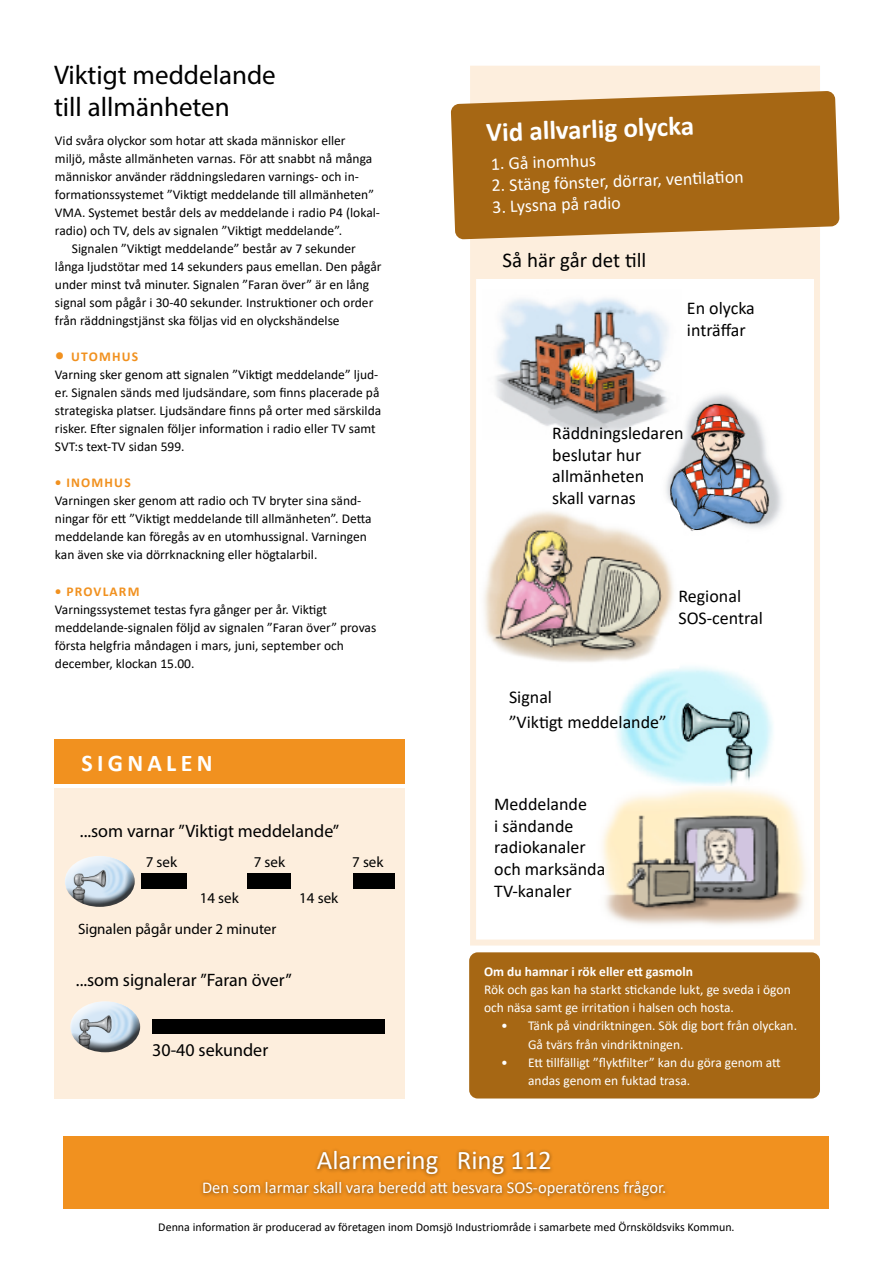
<style>
.page{position:relative;width:893px;height:1263px;background:#fff}
.page>*{position:absolute;margin:0;border:0;box-sizing:border-box;transform-origin:0 0}
.t1{font:27px/32.4px "Myriad Pro";color:#000}
.t2{font:700 27px "Calibri";color:#fff}
.t3{font:27px "Calibri";color:#fff}
.t4{font:700 24px "Calibri";letter-spacing:.18em;color:#fff}
.t5{font:21px "Calibri";color:#000}
.t6{font:18px/21.6px "Calibri";color:#000}
.t7{font:18px "Myriad Pro";color:#000}
.t8{font:18px "Calibri";color:#fff}
.t9{font:16.5px "Calibri";color:#fff}
.t10{font:15px "Myriad Pro";color:#000}
.t11{font:13.5px/18px "Calibri";color:#000}
.t12{font:13.5px/18px "Calibri";color:#fff}
.t13{font:700 13.5px "Calibri";color:#fff}
.t14{font:700 13.5px "Calibri";letter-spacing:.09em;color:#f1911f}
.t15{font:12px "Calibri";color:#000}
.s1{font-weight:700;font-size:19.5px;color:#f1911f}
.s2{font-weight:700;color:#f1911f}
</style>
<div class="page">
<div style="left:472px;top:70px;width:345px;height:208px;background:#fdeedd"></div>
<img style="left:617px;top:666px;width:156px;height:120px">
<div style="left:63px;top:1136px;width:765px;height:73px;background:#f1911f"></div>
<img style="left:666px;top:394px;width:116px;height:137px">
<div style="left:199px;top:1147px;width:471px;height:54px;background:#000;opacity:.5"></div>
<img style="left:495px;top:298px;width:186px;height:141px">
<img style="left:484px;top:503px;width:197px;height:165px">
<img style="left:602px;top:788px;width:204px;height:137px">
<div style="left:470px;top:66px;width:350px;height:879px;border:6px solid #fdeedd"></div>
<svg style="left:451px;top:91px;width:388px;height:148px;background:#ae7427"></svg>
<div style="left:54px;top:788px;width:351px;height:310px;background:#fdeedd"></div>
<div style="left:54px;top:740px;width:351px;height:44px;background:#f1911f"></div>
<div style="left:152px;top:1020px;width:232px;height:14px;background:#000"></div>
<div style="left:59px;top:990px;width:86px;height:53px;background:#fff;opacity:.75"></div>
<div style="left:64px;top:1010px;width:87px;height:43px;background:#000;opacity:.75"></div>
<div style="left:54px;top:845px;width:86px;height:52px;background:#fff;opacity:.75"></div>
<div style="left:59px;top:865px;width:86px;height:43px;background:#000;opacity:.75"></div>
<div style="left:354px;top:873px;width:41px;height:16px;background:#000"></div>
<div style="left:141px;top:873px;width:45px;height:16px;background:#000"></div>
<div style="left:247px;top:873px;width:44px;height:16px;background:#000"></div>
<div style="left:469px;top:952px;width:351px;height:146px;background:#a66714;border-radius:9px"></div>
<h1 class="t1" style="left:54px;top:58px;width:223px">Viktigt meddelande till allmänheten</h1>
<p class="t11" style="left:55px;top:131px;width:292px">Vid svåra olyckor som hotar att skada människor eller</p>
<p class="t11" style="left:55px;top:149px;width:319px">miljö, måste allmänheten varnas. För att snabbt nå många</p>
<p class="t11" style="left:55px;top:167px;width:305px">människor använder räddningsledaren varnings- och in-</p>
<p class="t11" style="left:55px;top:185px;width:321px">formationssystemet ”Viktigt meddelande till allmänheten”</p>
<p class="t11" style="left:55px;top:203px;width:326px">VMA. Systemet består dels av meddelande i radio P4 (lokal-</p>
<p class="t11" style="left:55px;top:221px;width:289px">radio) och TV, dels av signalen ”Viktigt meddelande”.</p>
<p class="t11" style="left:72px;top:239px;width:285px">Signalen ”Viktigt meddelande” består av 7 sekunder</p>
<p class="t11" style="left:55px;top:257px;width:328px">långa ljudstötar med 14 sekunders paus emellan. Den pågår</p>
<p class="t11" style="left:55px;top:275px;width:316px">under minst två minuter. Signalen ”Faran över” är en lång</p>
<p class="t11" style="left:55px;top:293px;width:320px">signal som pågår i 30-40 sekunder. Instruktioner och order</p>
<p class="t11" style="left:55px;top:311px;width:286px">från räddningstjänst ska följas vid en olyckshändelse</p>
<p class="t11" style="left:55px;top:347px;width:328px"><span class="s1">•</span> <span class="s2">UTOMHUS<br></span>Varning sker genom att signalen ”Viktigt meddelande” ljud&shy;er. Signalen sänds med ljudsändare, som finns placerade på strategiska platser. Ljudsändare finns på orter med särskilda risker. Efter signalen följer information i radio eller TV samt SVT:s text-TV sidan 599.</p>
<p class="t14" style="left:55px;top:473px;width:77px">• INOMHUS</p>
<p class="t11" style="left:55px;top:491px;width:318px">Varningen sker genom att radio och TV bryter sina sänd&shy;ningar för ett ”Viktigt meddelande till allmänheten”. Detta meddelande kan föregås av en utomhussignal. Varningen kan även ske via dörrknackning eller högtalarbil.</p>
<p class="t14" style="left:55px;top:582px;width:86px">• PROVLARM</p>
<p class="t11" style="left:55px;top:600px;width:323px">Varningssystemet testas fyra gånger per år. Viktigt meddelande-signalen följd av signalen ”Faran över” provas första helgfria måndagen i mars, juni, september och december, klockan 15.00.</p>
<h2 class="t4" style="left:81px;top:746px;width:133px">SIGNALEN</h2>
<h3 class="t7" style="left:80px;top:820px;width:261px">...som varnar ”Viktigt meddelande”</h3>
<p class="t10" style="left:146px;top:852px;width:33px">7 sek</p>
<p class="t10" style="left:254px;top:852px;width:33px">7 sek</p>
<p class="t10" style="left:352px;top:852px;width:33px">7 sek</p>
<p class="t10" style="left:200px;top:888px;width:41px">14 sek</p>
<p class="t10" style="left:299px;top:888px;width:41px">14 sek</p>
<p class="t10" style="left:78px;top:919px;width:200px">Signalen pågår under 2 minuter</p>
<h3 class="t7" style="left:76px;top:969px;width:217px">...som signalerar ”Faran över”</h3>
<h3 class="t7" style="left:152px;top:1039px;width:117px">30-40 sekunder</h3>
<h1 class="t2" style="left:485px;top:113px;width:210px;rotate:-2deg">Vid allvarlig olycka</h1>
<h3 class="t8" style="left:490px;top:151px;width:107px;rotate:-2deg">1. Gå inomhus</h3>
<h3 class="t8" style="left:491px;top:173px;width:254px;rotate:-2deg">2. Stäng fönster, dörrar, venti lati on</h3>
<h3 class="t8" style="left:492px;top:194px;width:130px;rotate:-2deg">3. Lyssna på radio</h3>
<h3 class="t5" style="left:503px;top:245px;width:145px">Så här går det till</h3>
<h3 class="t6" style="left:687px;top:297px;width:69px">En olycka inträffar</h3>
<h3 class="t6" style="left:552px;top:422px;width:133px">Räddningsledaren beslutar hur allmänheten<br>skall varnas</h3>
<h3 class="t6" style="left:678px;top:585px;width:86px">Regional<br>SOS-central</h3>
<h3 class="t6" style="left:509px;top:684px;width:159px;line-height:25.2px">Signal<br>”Viktigt meddelande”</h3>
<h3 class="t6" style="left:494px;top:793px;width:113px">Meddelande<br>i sändande radiokanaler och marksända<br>TV-kanaler</h3>
<p class="t13" style="left:484px;top:962px;width:210px">Om du hamnar i rök eller ett gasmoln</p>
<p class="t12" style="left:484px;top:980px;width:308px">Rök och gas kan ha starkt stickande lukt, ge sveda i ögon och näsa samt ge irritation i halsen och hosta.</p>
<p class="t12" style="left:528px;top:1016px;width:270px;line-height:18.8px;text-indent:-27px">• Tänk på vindriktningen. Sök dig bort från olyckan.<br>Gå tvärs från vindriktningen.</p>
<p class="t12" style="left:528px;top:1053px;width:254px;text-indent:-27px">• Ett tillfälligt ”flyktfilter” kan du göra genom att andas genom en fuktad trasa.</p>
<h1 class="t3" style="left:317px;top:1142px;width:236px">Alarmering Ring 112</h1>
<p class="t9" style="left:202px;top:1176px;width:466px">Den som larmar skall vara beredd att besvara SOS-operatörens frågor.</p>
<p class="t15" style="left:158px;top:1218px;width:578px">Denna information är producerad av företagen inom Domsjö Industriområde i samarbete med Örnsköldsviks Kommun.</p>
</div>
